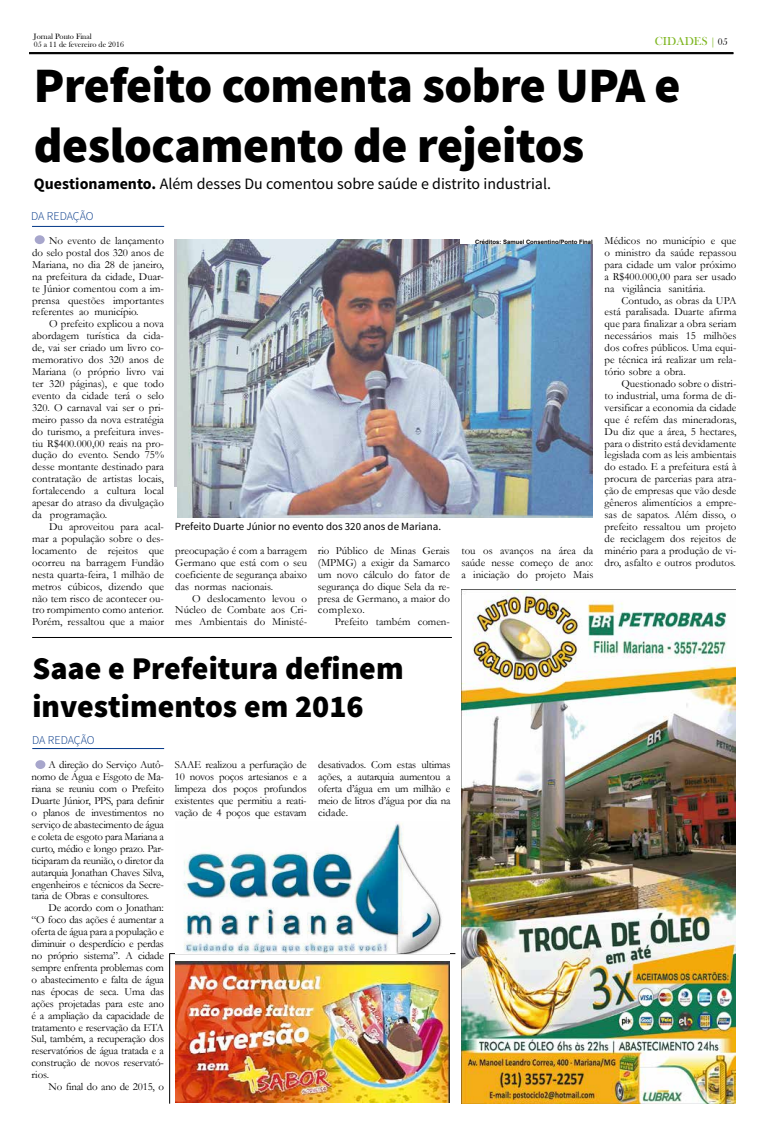
<style>
.page{position:relative;width:766px;height:1134px;background:#fff}
.page>*{position:absolute;margin:0;border:0;box-sizing:border-box;transform-origin:0 0}
.t1{font:900 49.7px/59.6px "Source Sans Pro";letter-spacing:-.01em;color:#000}
.t2{font:900 31.8px/38.1px "Source Sans Pro";color:#000}
.t3{font:15.9px "Source Sans Pro";color:#000}
.t4{font:300 11.9px "Source Sans Pro";letter-spacing:-.01em;color:#003687}
.t5{font:11.9px "Bask Old Face";color:#7eb620}
.t6{font:10.9px/11.9px "Garamond";color:#000;text-align:justify}
.t7{font:10.9px "Source Sans Pro";color:#000}
.t8{font:10.9px "Garamond";letter-spacing:-.02em;color:#000}
.t9{font:7.9px/7.9px "Bask Old Face";color:#000}
.t10{font:700 6px "Arial";color:#000}
.s1{font-size:9.9px}
.s2{font-size:9.9px;color:#000}
.s3{font-weight:700}
</style>
<div class="page">
<hr style="left:29px;top:52px;width:704px;height:1px;background:#000">
<hr style="left:29px;top:53px;width:704px;height:1px;background:#000">
<img style="left:461px;top:589px;width:274px;height:515px">
<img style="left:175px;top:961px;width:274px;height:141px">
<hr style="left:170px;top:953px;width:285px;height:1px;background:#000">
<hr style="left:169px;top:953px;width:1px;height:151px;background:#000">
<hr style="left:32px;top:226px;width:132px;height:1px;background:#003687">
<div style="left:35px;top:235px;width:10px;height:9px;background:#a7a6cc;border-radius:50%"></div>
<img style="left:178px;top:240px;width:414px;height:277px">
<hr style="left:460px;top:240px;width:132px;height:4px;background:#fff">
<div style="left:35px;top:760px;width:10px;height:9px;background:#a7a6cc;border-radius:50%"></div>
<hr style="left:32px;top:637px;width:420px;height:1px;background:#000">
<hr style="left:32px;top:748px;width:132px;height:1px;background:#003687">
<img style="left:176px;top:823px;width:273px;height:131px">
<p class="t9" style="left:34px;top:33px;width:91px">Jornal Ponto Final<br>05 a 11 de fevereiro de 2016</p>
<p class="t5" style="left:654px;top:35px;width:74px">CIDADES <span class="s1">|</span> <span class="s2">05</span></p>
<h1 class="t1" style="left:34px;top:58px;width:648px">Prefeito comenta sobre UPA e deslocamento de rejeitos</h1>
<h3 class="t3" style="left:34px;top:174px;width:518px"><span class="s3">Questionamento.</span> Além desses Du comentou sobre saúde e distrito industrial.</h3>
<p class="t4" style="left:31px;top:209px;width:64px">DA REDAÇÃO</p>
<p class="t6" style="left:32px;top:234px;width:133px;text-indent:17px">No evento de lançamento do selo postal dos 320 anos de Mariana, no dia 28 de janeiro, na prefeitura da cidade, Duar&shy;te Júnior comentou com a im&shy;prensa questões importantes referentes ao município.</p>
<p class="t6" style="left:32px;top:318px;width:133px;text-indent:17px">O prefeito explicou a nova abordagem turística da cida&shy;de, vai ser criado um livro co&shy;memorativo dos 320 anos de Mariana (o próprio livro vai ter 320 páginas), e que todo evento da cidade terá o selo 320. O carnaval vai ser o pri&shy;meiro passo da nova estratégia do turismo, a prefeitura inves&shy;tiu R$400.000,00 reais na pro&shy;dução do evento. Sendo 75% desse montante destinado para contratação de artistas locais, fortalecendo a cultura local apesar do atraso da divulgação da programação.</p>
<p class="t6" style="left:32px;top:520px;width:133px;text-indent:17px">Du aproveitou para acal&shy;mar a população sobre o des&shy;locamento de rejeitos que ocorreu na barragem Fundão nesta quarta-feira, 1 milhão de metros cúbicos, dizendo que não tem risco de acontecer ou&shy;tro rompimento como anterior.<br>Porém, ressaltou que a maior</p>
<p class="t6" style="left:604px;top:234px;width:133px">Médicos no município e que o ministro da saúde repassou para cidade um valor próximo a R$400.000,00 para ser usado na vigilância sanitária.</p>
<p class="t6" style="left:604px;top:294px;width:133px;text-indent:17px">Contudo, as obras da UPA está paralisada. Duarte afirma que para finalizar a obra seriam necessários mais 15 milhões dos cofres públicos. Uma equi&shy;pe técnica irá realizar um rela&shy;tório sobre a obra.</p>
<p class="t6" style="left:604px;top:377px;width:133px;text-indent:17px">Questionado sobre o distri&shy;to industrial, uma forma de di&shy;versificar a economia da cidade que é refém das mineradoras, Du diz que a área, 5 hectares, para o distrito está devidamente legislada com as leis ambientais do estado. E a prefeitura está à procura de parcerias para atra&shy;ção de empresas que vão desde gêneros alimentícios a empre&shy;sas de sapatos. Além disso, o prefeito ressaltou um projeto de reciclagem dos rejeitos de minério para a produção de vi&shy;dro, asfalto e outros produtos.</p>
<p class="t10" style="left:475px;top:238px;width:119px">Créditos: Samuel Consentino/Ponto Final</p>
<p class="t7" style="left:175px;top:520px;width:268px">Prefeito Duarte Júnior no evento dos 320 anos de Mariana.</p>
<p class="t6" style="left:461px;top:544px;width:133px">tou os avanços na área da saúde nesse começo de ano: a iniciação do projeto Mais</p>
<p class="t6" style="left:175px;top:544px;width:133px">preocupação é com a barragem Germano que está com o seu coeficiente de segurança abaixo das normas nacionais.</p>
<p class="t6" style="left:175px;top:592px;width:133px;text-indent:17px">O deslocamento levou o Núcleo de Combate aos Cri&shy;mes Ambientais do Ministé-</p>
<p class="t6" style="left:318px;top:544px;width:134px">rio Público de Minas Gerais (MPMG) a exigir da Samarco um novo cálculo do fator de segurança do dique Sela da re&shy;presa de Germano, a maior do complexo.</p>
<p class="t6" style="left:334px;top:616px;width:117px">Prefeito também comen-</p>
<h2 class="t2" style="left:32px;top:650px;width:372px">Saae e Prefeitura definem investimentos em 2016</h2>
<p class="t4" style="left:32px;top:733px;width:64px">DA REDAÇÃO</p>
<p class="t6" style="left:32px;top:759px;width:134px;text-indent:17px">A direção do Serviço Autô&shy;nomo de Água e Esgoto de Ma&shy;riana se reuniu com o Prefeito Duarte Júnior, PPS, para definir o planos de investimentos no serviço de abastecimento de água e coleta de esgoto para Mariana a curto, médio e longo prazo. Par&shy;ticiparam da reunião, o diretor da autarquia Jonathan Chaves Silva, engenheiros e técnicos da Secre&shy;taria de Obras e consultores.</p>
<p class="t6" style="left:32px;top:902px;width:134px;text-indent:17px">De acordo com o Jonathan: “O foco das ações é aumentar a oferta de água para a população e diminuir o desperdício e perdas no próprio sistema”. A cidade sempre enfrenta problemas com o abastecimento e falta de água nas épocas de seca. Uma das ações projetadas para este ano é a ampliação da capacidade de tratamento e reservação da ETA Sul, também, a recuperação dos reservatórios de água tratada e a construção de novos reservató&shy;rios.</p>
<p class="t8" style="left:48px;top:1079px;width:117px">No final do ano de 2015, o</p>
<p class="t6" style="left:175px;top:759px;width:133px">SAAE realizou a perfuração de 10 novos poços artesianos e a limpeza dos poços profundos existentes que permitiu a reati&shy;vação de 4 poços que estavam</p>
<p class="t6" style="left:318px;top:759px;width:134px">desativados. Com estas ultimas ações, a autarquia aumentou a oferta d’água em um milhão e meio de litros d’água por dia na cidade.</p>
</div>
